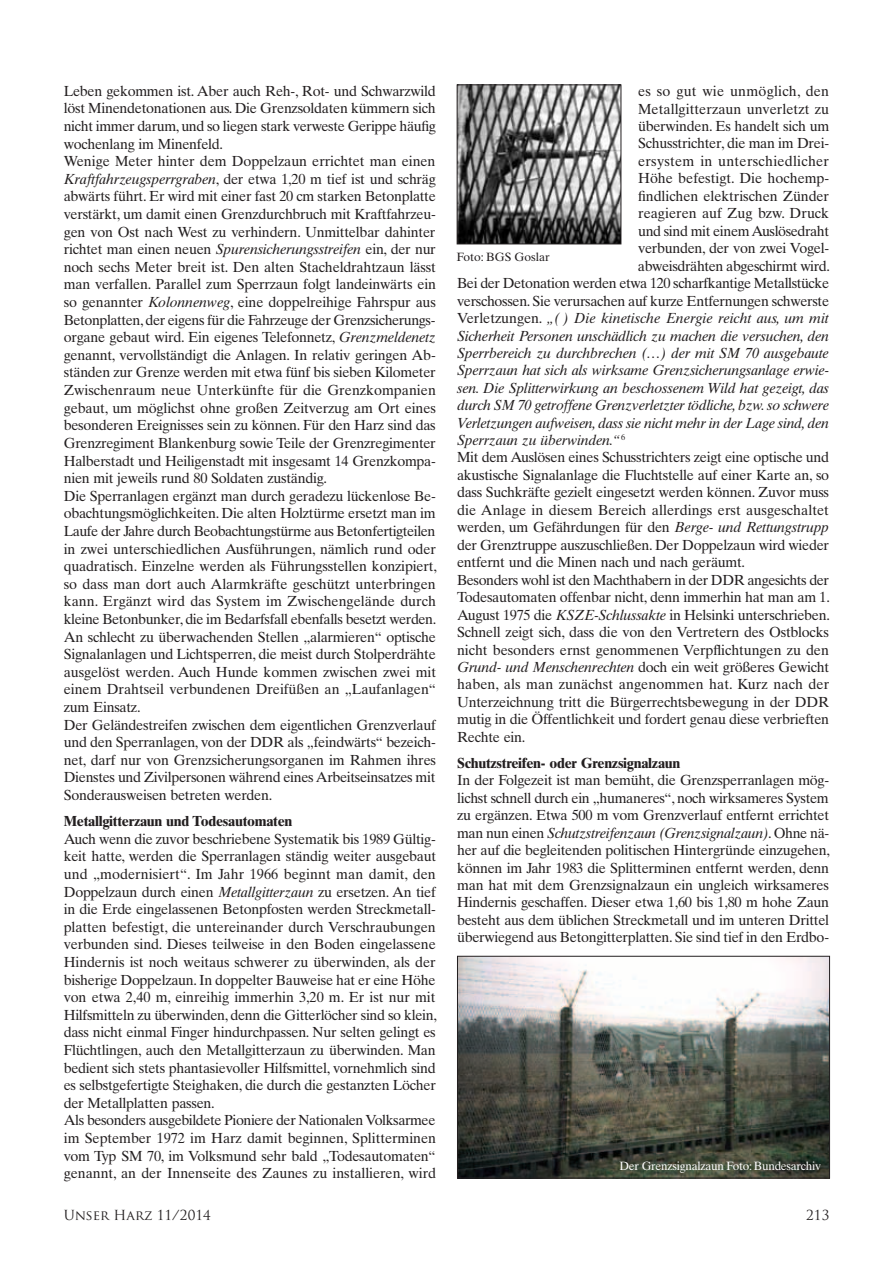
<style>
.page{position:relative;width:893px;height:1263px;background:#fff}
.page>*{position:absolute;margin:0;border:0;box-sizing:border-box;transform-origin:0 0}
.t1{font:14.55px/17.5px "Times Ten";letter-spacing:-.02em;color:#231f20}
.t2{font:italic 14.55px "Times Ten";letter-spacing:-.02em;color:#231f20}
.t3{font:14.55px "Times Ten";color:#231f20}
.t4{font:700 14.55px "Times Ten";letter-spacing:-.02em;color:#231f20}
.t5{font:14.55px "Times Ten";letter-spacing:.015em;color:#231f20}
.t6{font:14.55px "Times Ten";letter-spacing:.005em;color:#231f20}
.t7{font:13.5px "Trajan Pro";color:#231f20}
.t8{font:12px "Times Ten";letter-spacing:-.02em;color:#fff}
.t9{font:12px "Times Ten";color:#231f20}
.s1{font-style:italic}
.s2{font-style:normal}
</style>
<div class="page">
<img style="left:459px;top:87px;width:160px;height:155px">
<div style="left:457px;top:85px;width:164px;height:159px;border:1px solid #231f20"></div>
<img style="left:459px;top:958px;width:369px;height:218px">
<div style="left:457px;top:956px;width:373px;height:222px;border:1px solid #231f20"></div>
<p class="t1" style="left:64px;top:82px;width:375px">Leben gekommen ist. Aber auch Reh-, Rot- und Schwarzwild löst Minendetonationen aus. Die Grenzsoldaten kümmern sich nicht immer darum, und so liegen stark verweste Gerippe häufig wochenlang im Minenfeld.<br>Wenige Meter hinter dem Doppelzaun errichtet man einen <span class="s1">Kraftfahrzeugsperrgraben</span>, der etwa 1,20 m tief ist und schräg abwärts führt. Er wird mit einer fast 20 cm starken Betonplatte verstärkt, um damit einen Grenzdurchbruch mit Kraftfahrzeu&shy;gen von Ost nach West zu verhindern. Unmittelbar dahinter richtet man einen neuen <span class="s1">Spurensicherungsstreifen</span> ein, der nur noch sechs Meter breit ist. Den alten Stacheldrahtzaun lässt man verfallen. Parallel zum Sperrzaun folgt landeinwärts ein so genannter <span class="s1">Kolonnenweg</span>, eine doppelreihige Fahrspur aus Betonplatten, der eigens für die Fahrzeuge der Grenzsicherungs&shy;organe gebaut wird. Ein eigenes Telefonnetz, <span class="s1">Grenzmeldenetz </span>genannt, vervollständigt die Anlagen. In relativ geringen Ab&shy;ständen zur Grenze werden mit etwa fünf bis sieben Kilometer Zwischenraum neue Unterkünfte für die Grenzkompanien gebaut, um möglichst ohne großen Zeitverzug am Ort eines besonderen Ereignisses sein zu können. Für den Harz sind das Grenzregiment Blankenburg sowie Teile der Grenzregimenter Halberstadt und Heiligenstadt mit insgesamt 14 Grenzkompa&shy;nien mit jeweils rund 80 Soldaten zuständig.<br>Die Sperranlagen ergänzt man durch geradezu lückenlose Be&shy;obachtungsmöglichkeiten. Die alten Holztürme ersetzt man im Laufe der Jahre durch Beobachtungstürme aus Betonfertigteilen in zwei unterschiedlichen Ausführungen, nämlich rund oder quadratisch. Einzelne werden als Führungsstellen konzipiert, so dass man dort auch Alarmkräfte geschützt unterbringen kann. Ergänzt wird das System im Zwischengelände durch kleine Betonbunker, die im Bedarfsfall ebenfalls besetzt werden.<br>An schlecht zu überwachenden Stellen „alarmieren“ optische Signalanlagen und Lichtsperren, die meist durch Stolperdrähte ausgelöst werden. Auch Hunde kommen zwischen zwei mit einem Drahtseil verbundenen Dreifüßen an „Laufanlagen“ zum Einsatz.<br>Der Geländestreifen zwischen dem eigentlichen Grenzverlauf und den Sperranlagen, von der DDR als „feindwärts“ bezeich&shy;net, darf nur von Grenzsicherungsorganen im Rahmen ihres Dienstes und Zivilpersonen während eines Arbeitseinsatzes mit Sonderausweisen betreten werden.</p>
<p class="t4" style="left:64px;top:812px;width:230px">Metallgitterzaun und Todesautomaten</p>
<p class="t1" style="left:64px;top:830px;width:375px">Auch wenn die zuvor beschriebene Systematik bis 1989 Gültig&shy;keit hatte, werden die Sperranlagen ständig weiter ausgebaut und „modernisiert“. Im Jahr 1966 beginnt man damit, den Doppelzaun durch einen <span class="s1">Metallgitterzaun</span> zu ersetzen. An tief in die Erde eingelassenen Betonpfosten werden Streckmetall&shy;platten befestigt, die untereinander durch Verschraubungen verbunden sind. Dieses teilweise in den Boden eingelassene Hindernis ist noch weitaus schwerer zu überwinden, als der bisherige Doppelzaun. In doppelter Bauweise hat er eine Höhe von etwa 2,40 m, einreihig immerhin 3,20 m. Er ist nur mit Hilfsmitteln zu überwinden, denn die Gitterlöcher sind so klein, dass nicht einmal Finger hindurchpassen. Nur selten gelingt es Flüchtlingen, auch den Metallgitterzaun zu überwinden. Man bedient sich stets phantasievoller Hilfsmittel, vornehmlich sind es selbstgefertigte Steighaken, die durch die gestanzten Löcher der Metallplatten passen.<br>Als besonders ausgebildete Pioniere der Nationalen Volksarmee im September 1972 im Harz damit beginnen, Splitterminen vom Typ SM 70, im Volksmund sehr bald „Todesautomaten“ genannt, an der Innenseite des Zaunes zu installieren, wird</p>
<p class="t5" style="left:638px;top:82px;width:192px">es so gut wie unmöglich, den</p>
<p class="t3" style="left:638px;top:100px;width:192px">Metallgitterzaun unverletzt zu</p>
<p class="t1" style="left:638px;top:117px;width:193px">überwinden. Es handelt sich um</p>
<p class="t1" style="left:638px;top:135px;width:193px">Schusstrichter, die man im Drei-</p>
<p class="t5" style="left:638px;top:152px;width:192px">ersystem in unterschiedlicher</p>
<p class="t3" style="left:638px;top:170px;width:193px">Höhe befestigt. Die hochemp-</p>
<p class="t1" style="left:638px;top:187px;width:192px">findlichen elektrischen Zünder</p>
<p class="t3" style="left:638px;top:205px;width:193px">reagieren auf Zug bzw. Druck</p>
<p class="t1" style="left:638px;top:222px;width:193px">und sind mit einem Auslösedraht</p>
<p class="t1" style="left:638px;top:239px;width:193px">verbunden, der von zwei Vogel-</p>
<p class="t1" style="left:638px;top:257px;width:194px">abweisdrähten abgeschirmt wird.</p>
<p class="t1" style="left:457px;top:274px;width:374px">Bei der Detonation werden etwa 120 scharfkantige Metallstücke</p>
<p class="t1" style="left:457px;top:292px;width:374px">verschossen. Sie verursachen auf kurze Entfernungen schwerste</p>
<p class="t2" style="left:457px;top:310px;width:373px"><span class="s2">Verletzungen.</span> „( ) Die kinetische Energie reicht aus, um mit</p>
<p class="t2" style="left:457px;top:327px;width:374px">Sicherheit Personen unschädlich zu machen die versuchen, den</p>
<p class="t2" style="left:457px;top:344px;width:373px">Sperrbereich zu durchbrechen (…) der mit SM 70 ausgebaute</p>
<p class="t2" style="left:457px;top:362px;width:374px">Sperrzaun hat sich als wirksame Grenzsicherungsanlage erwie-</p>
<p class="t2" style="left:457px;top:379px;width:374px">sen. Die Splitterwirkung an beschossenem Wild hat gezeigt, das</p>
<p class="t2" style="left:457px;top:397px;width:373px">durch SM 70 getroffene Grenzverletzter tödliche, bzw. so schwere</p>
<p class="t2" style="left:457px;top:414px;width:373px">Verletzungen aufweisen, dass sie nicht mehr in der Lage sind, den</p>
<p class="t2" style="left:457px;top:432px;width:170px">Sperrzaun zu überwinden.“ <sup>6</sup></p>
<p class="t1" style="left:457px;top:449px;width:374px">Mit dem Auslösen eines Schusstrichters zeigt eine optische und</p>
<p class="t1" style="left:457px;top:466px;width:374px">akustische Signalanlage die Fluchtstelle auf einer Karte an, so</p>
<p class="t1" style="left:457px;top:483px;width:374px">dass Suchkräfte gezielt eingesetzt werden können. Zuvor muss</p>
<p class="t3" style="left:457px;top:501px;width:373px">die Anlage in diesem Bereich allerdings erst ausgeschaltet</p>
<p class="t1" style="left:457px;top:518px;width:374px">werden, um Gefährdungen für den <span class="s1">Berge- und Rettungstrupp</span></p>
<p class="t1" style="left:457px;top:536px;width:374px">der Grenztruppe auszuschließen. Der Doppelzaun wird wieder</p>
<p class="t1" style="left:457px;top:553px;width:289px">entfernt und die Minen nach und nach geräumt.</p>
<p class="t1" style="left:457px;top:571px;width:374px">Besonders wohl ist den Machthabern in der DDR angesichts der</p>
<p class="t1" style="left:457px;top:588px;width:374px">Todesautomaten offenbar nicht, denn immerhin hat man am 1.</p>
<p class="t1" style="left:457px;top:606px;width:374px">August 1975 die <span class="s1">KSZE-Schlussakte</span> in Helsinki unterschrieben.</p>
<p class="t1" style="left:457px;top:623px;width:373px">Schnell zeigt sich, dass die von den Vertretern des Ostblocks</p>
<p class="t1" style="left:457px;top:641px;width:373px">nicht besonders ernst genommenen Verpflichtungen zu den</p>
<p class="t1" style="left:457px;top:658px;width:374px"><span class="s1">Grund- und Menschenrechten</span> doch ein weit größeres Gewicht</p>
<p class="t6" style="left:457px;top:676px;width:374px">haben, als man zunächst angenommen hat. Kurz nach der</p>
<p class="t1" style="left:457px;top:693px;width:374px">Unterzeichnung tritt die Bürgerrechtsbewegung in der DDR</p>
<p class="t1" style="left:457px;top:710px;width:374px">mutig in die Öffentlichkeit und fordert genau diese verbrieften</p>
<p class="t1" style="left:457px;top:728px;width:70px">Rechte ein.</p>
<p class="t4" style="left:457px;top:754px;width:225px">Schutzstreifen- oder Grenzsignalzaun</p>
<p class="t1" style="left:457px;top:771px;width:374px;text-align:justify">In der Folgezeit ist man bemüht, die Grenzsperranlagen mög&shy;lichst schnell durch ein „humaneres“, noch wirksameres System zu ergänzen. Etwa 500 m vom Grenzverlauf entfernt errichtet man nun einen <span class="s1">Schutzstreifenzaun (Grenzsignalzaun)</span>. Ohne nä&shy;her auf die begleitenden politischen Hintergründe einzugehen, können im Jahr 1983 die Splitterminen entfernt werden, denn man hat mit dem Grenzsignalzaun ein ungleich wirksameres Hindernis geschaffen. Dieser etwa 1,60 bis 1,80 m hohe Zaun besteht aus dem üblichen Streckmetall und im unteren Drittel überwiegend aus Betongitterplatten. Sie sind tief in den Erdbo-</p>
<p class="t9" style="left:457px;top:250px;width:95px">Foto: BGS Goslar</p>
<p class="t8" style="left:619px;top:1158px;width:203px">Der Grenzsignalzaun Foto: Bundesarchiv</p>
<p class="t7" style="left:64px;top:1206px;width:148px">Unser Harz 11/2014</p>
<p class="t7" style="left:806px;top:1206px;width:25px">213</p>
</div>
